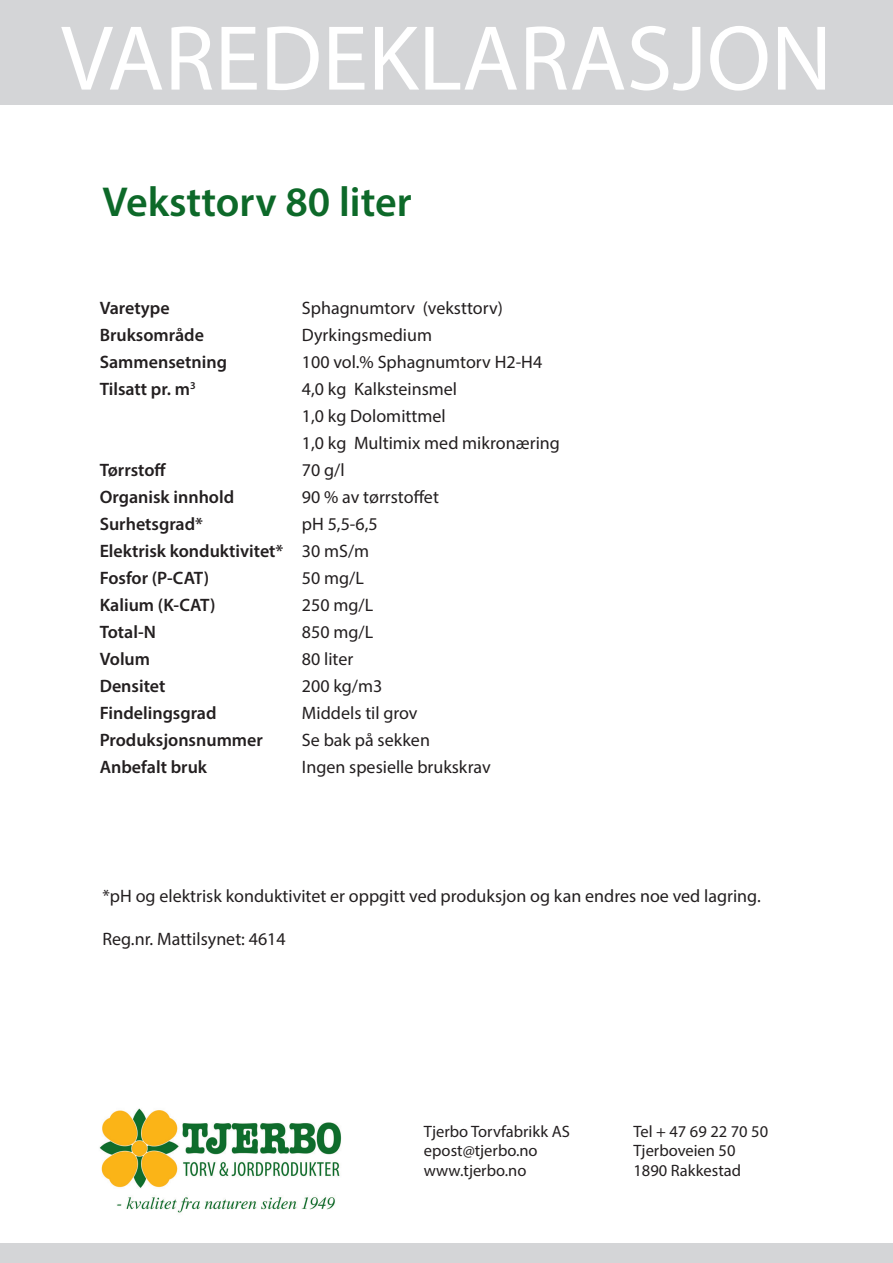
<style>
.page{position:relative;width:893px;height:1263px;background:#fff}
.page>*{position:absolute;margin:0;border:0;box-sizing:border-box;transform-origin:0 0}
.t1{font:93px "Myriad Pro";color:#fff}
.t2{font:600 42px "Myriad Pro";color:#0d6929}
.t3{font:18px "Myriad Pro";color:#231f20}
.t4{font:600 18px "Myriad Pro";color:#231f20}
.t5{font:16.5px "Myriad Pro";color:#231f20}
</style>
<div class="page">
<div style="left:0;top:0;width:893px;height:104px;background:#d4d5d7"></div>
<img style="left:99px;top:1108px;width:243px;height:105px">
<div style="left:0;top:1244px;width:893px;height:19px;background:#d4d5d7"></div>
<p class="t1" style="left:61px;top:1px;width:773px">VAREDEKLARASJON</p>
<p class="t2" style="left:102px;top:175px;width:311px">Veksttorv 80 liter</p>
<p class="t4" style="left:100px;top:296px;width:72px">Varetype</p>
<p class="t4" style="left:100px;top:323px;width:106px">Bruksområde</p>
<p class="t4" style="left:100px;top:350px;width:129px">Sammensetning</p>
<p class="t4" style="left:100px;top:377px;width:98px">Tilsatt pr. m<sup>3</sup></p>
<p class="t4" style="left:100px;top:458px;width:68px">Tørrstoff</p>
<p class="t4" style="left:100px;top:485px;width:136px">Organisk innhold</p>
<p class="t4" style="left:100px;top:512px;width:105px">Surhetsgrad*</p>
<p class="t4" style="left:100px;top:539px;width:185px">Elektrisk konduktivitet*</p>
<p class="t4" style="left:100px;top:566px;width:111px">Fosfor (P-CAT)</p>
<p class="t4" style="left:100px;top:593px;width:117px">Kalium (K-CAT)</p>
<p class="t4" style="left:100px;top:620px;width:58px">Total-N</p>
<p class="t4" style="left:100px;top:647px;width:52px">Volum</p>
<p class="t4" style="left:100px;top:674px;width:67px">Densitet</p>
<p class="t4" style="left:100px;top:701px;width:118px">Findelingsgrad</p>
<p class="t4" style="left:100px;top:728px;width:165px">Produksjonsnummer</p>
<p class="t4" style="left:100px;top:755px;width:109px">Anbefalt bruk</p>
<p class="t3" style="left:302px;top:297px;width:202px">Sphagnumtorv (veksttorv)</p>
<p class="t3" style="left:302px;top:324px;width:132px">Dyrkingsmedium</p>
<p class="t3" style="left:302px;top:351px;width:242px">100 vol.% Sphagnumtorv H2-H4</p>
<p class="t3" style="left:302px;top:378px;width:157px">4,0 kg Kalksteinsmel</p>
<p class="t3" style="left:302px;top:405px;width:145px">1,0 kg Dolomittmel</p>
<p class="t3" style="left:302px;top:432px;width:260px">1,0 kg Multimix med mikronæring</p>
<p class="t3" style="left:302px;top:459px;width:44px">70 g/l</p>
<p class="t3" style="left:302px;top:486px;width:139px">90 % av tørrstoffet</p>
<p class="t3" style="left:302px;top:513px;width:77px">pH 5,5-6,5</p>
<p class="t3" style="left:302px;top:540px;width:69px">30 mS/m</p>
<p class="t3" style="left:302px;top:567px;width:64px">50 mg/L</p>
<p class="t3" style="left:302px;top:594px;width:73px">250 mg/L</p>
<p class="t3" style="left:302px;top:621px;width:73px">850 mg/L</p>
<p class="t3" style="left:302px;top:648px;width:53px">80 liter</p>
<p class="t3" style="left:302px;top:675px;width:82px">200 kg/m3</p>
<p class="t3" style="left:302px;top:702px;width:117px">Middels til grov</p>
<p class="t3" style="left:302px;top:729px;width:130px">Se bak på sekken</p>
<p class="t3" style="left:302px;top:756px;width:190px">Ingen spesielle brukskrav</p>
<p class="t3" style="left:102px;top:885px;width:660px">*pH og elektrisk konduktivitet er oppgitt ved produksjon og kan endres noe ved lagring.</p>
<p class="t3" style="left:102px;top:928px;width:185px">Reg.nr. Mattilsynet: 4614</p>
<p class="t5" style="left:424px;top:1121px;width:148px">Tjerbo Torvfabrikk AS</p>
<p class="t5" style="left:424px;top:1140px;width:115px">epost@tjerbo.no</p>
<p class="t5" style="left:424px;top:1160px;width:104px">www.tjerbo.no</p>
<p class="t5" style="left:633px;top:1121px;width:136px">Tel + 47 69 22 70 50</p>
<p class="t5" style="left:633px;top:1140px;width:104px">Tjerboveien 50</p>
<p class="t5" style="left:633px;top:1160px;width:109px">1890 Rakkestad</p>
</div>
